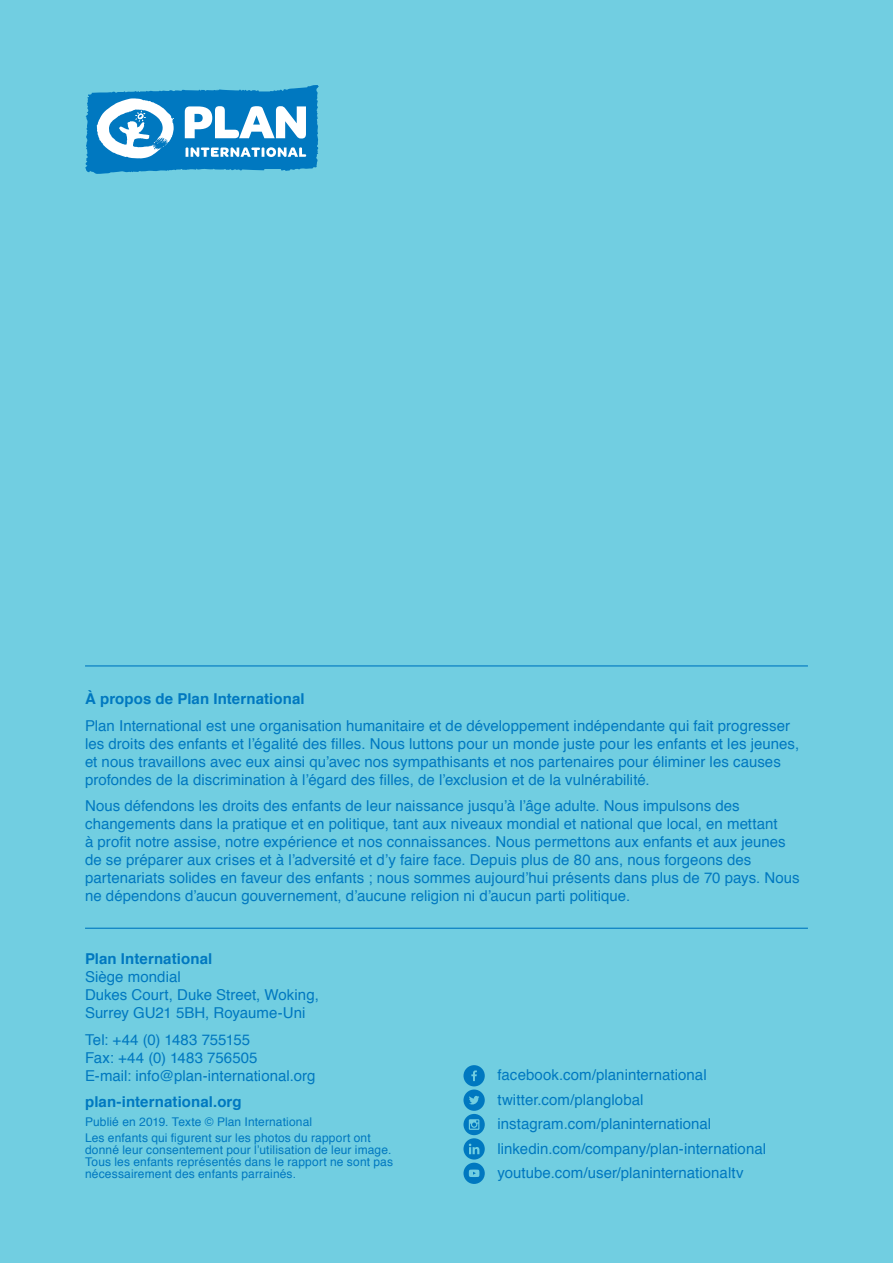
<style>
.page{position:relative;width:893px;height:1263px;background:#71cee1}
.page>*{position:absolute;margin:0;border:0;box-sizing:border-box;transform-origin:0 0}
.author_back{font:15px/18px "Helvetica";letter-spacing:.005em;color:#0078c0}
.body{font:15px/18px "Helvetica";letter-spacing:.005em;color:#0078c0}
.body-2{font:700 15px "Helvetica";letter-spacing:.005em;color:#0078c0}
.author_back-2{font:700 15px "Helvetica";letter-spacing:.005em;color:#0078c0}
.body-3{font:12px/12px "Helvetica";letter-spacing:.01em;color:#0078c0}
</style>
<div class="page">
<svg style="left:463px;top:1065px;width:22px;height:119px"></svg>
<svg style="left:85px;top:85px;width:234px;height:89px;background:#4da4d3"></svg>
<hr style="left:85px;top:665px;width:723px;height:1px;background:#0078c0">
<hr style="left:85px;top:928px;width:723px;height:1px;background:#0078c0">
<p class="author_back-2" style="left:85px;top:687px;width:221px">À propos de Plan International</p>
<p class="author_back" style="left:85px;top:717px;width:716px">Plan International est une organisation humanitaire et de développement indépendante qui fait progresser les droits des enfants et l’égalité des filles. Nous luttons pour un monde juste pour les enfants et les jeunes, et nous travaillons avec eux ainsi qu’avec nos sympathisants et nos partenaires pour éliminer les causes profondes de la discrimination à l’égard des filles, de l’exclusion et de la vulnérabilité.</p>
<p class="author_back" style="left:85px;top:797px;width:716px">Nous défendons les droits des enfants de leur naissance jusqu’à l’âge adulte. Nous impulsons des changements dans la pratique et en politique, tant aux niveaux mondial et national que local, en mettant<br>à profit notre assise, notre expérience et nos connaissances. Nous permettons aux enfants et aux jeunes de se préparer aux crises et à l’adversité et d’y faire face. Depuis plus de 80 ans, nous forgeons des partenariats solides en faveur des enfants ; nous sommes aujourd’hui présents dans plus de 70 pays. Nous ne dépendons d’aucun gouvernement, d’aucune religion ni d’aucun parti politique.</p>
<p class="body-2" style="left:85px;top:947px;width:129px">Plan International</p>
<p class="body" style="left:85px;top:968px;width:235px">Siège mondial<br>Dukes Court, Duke Street, Woking,<br>Surrey GU21 5BH, Royaume-Uni</p>
<p class="body" style="left:85px;top:1031px;width:167px">Tel: +44 (0) 1483 755155</p>
<p class="body" style="left:85px;top:1049px;width:174px">Fax: +44 (0) 1483 756505</p>
<p class="body" style="left:85px;top:1067px;width:232px">E-mail: info@plan-international.org</p>
<p class="body-2" style="left:85px;top:1090px;width:158px">plan-international.org</p>
<p class="body-3" style="left:85px;top:1116px;width:229px">Publié en 2019. Texte © Plan International</p>
<p class="body-3" style="left:85px;top:1132px;width:310px">Les enfants qui figurent sur les photos du rapport ont donné leur consentement pour l’utilisation de leur image.<br>Tous les enfants représentés dans le rapport ne sont pas nécessairement des enfants parrainés.</p>
<p class="body" style="left:497px;top:1066px;width:211px">facebook.com/planinternational</p>
<p class="body" style="left:497px;top:1091px;width:147px">twitter.com/planglobal</p>
<p class="body" style="left:497px;top:1115px;width:215px">instagram.com/planinternational</p>
<p class="body" style="left:497px;top:1140px;width:270px">linkedin.com/company/plan-international</p>
<p class="body" style="left:497px;top:1164px;width:248px">youtube.com/user/planinternationaltv</p>
</div>
